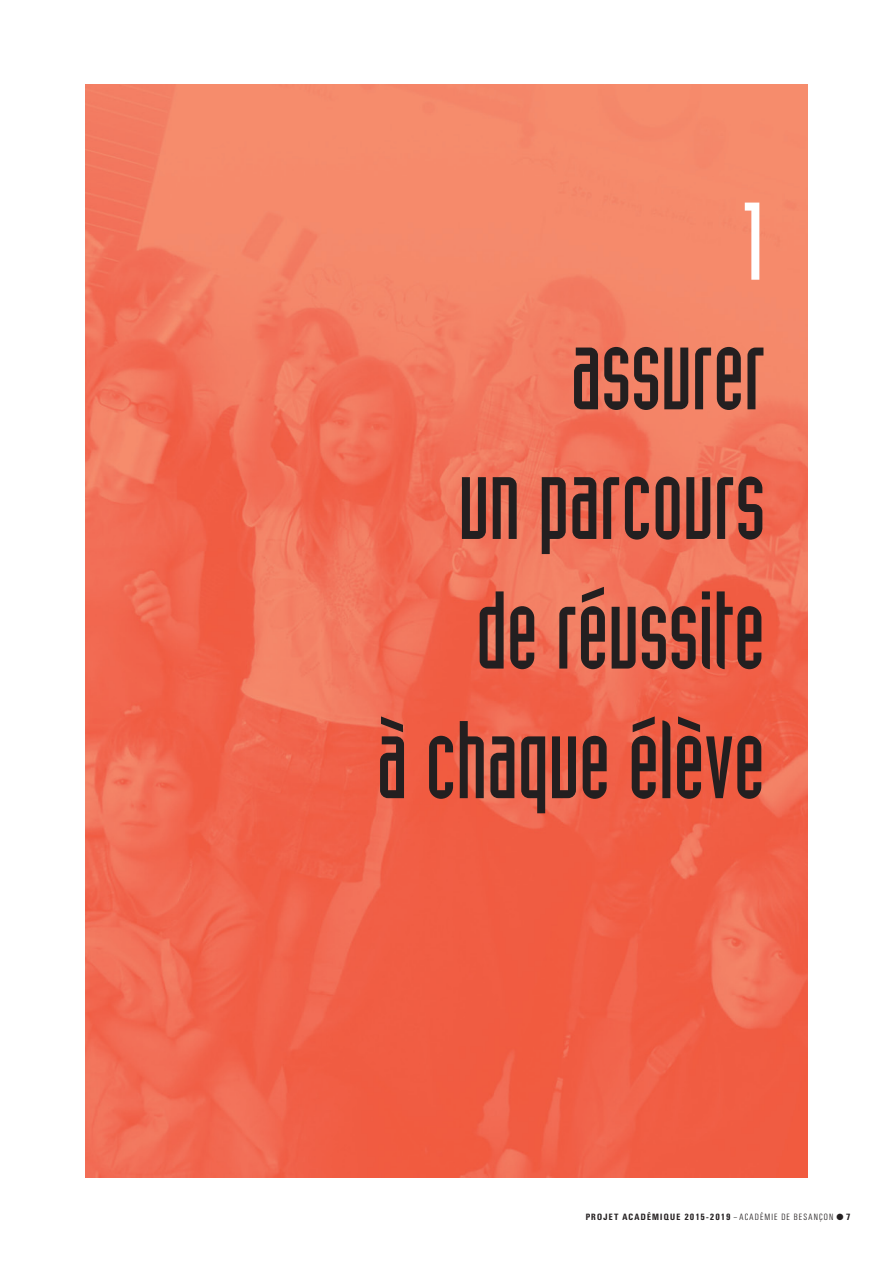
<style>
.page{position:relative;width:893px;height:1263px;background:#fff}
.page>*{position:absolute;margin:0;border:0;box-sizing:border-box;transform-origin:0 0}
.t1{font:108px/129.6px "Industria Solid";letter-spacing:-.01em;color:#231f20;text-align:right}
.t2{font:108px "Industria Solid";color:#fff}
.t3{font:700 9px "Univers Condensed BQ";letter-spacing:.13em;color:#231f20}
.s1{font-weight:300}
</style>
<div class="page">
<img style="left:85px;top:85px;width:723px;height:1093px">
<h1 class="t2" style="left:743px;top:183px;width:24px">1</h1>
<h1 class="t1" style="left:376px;top:306px;width:391px">assurer<br>un parcours de réussite<br>à chaque élève</h1>
<p class="t3" style="left:586px;top:1212px;width:266px">PROJET ACADÉMIQUE 2015-2019 <span class="s1">– ACADÉMIE DE BESANÇON</span> ● 7</p>
</div>
